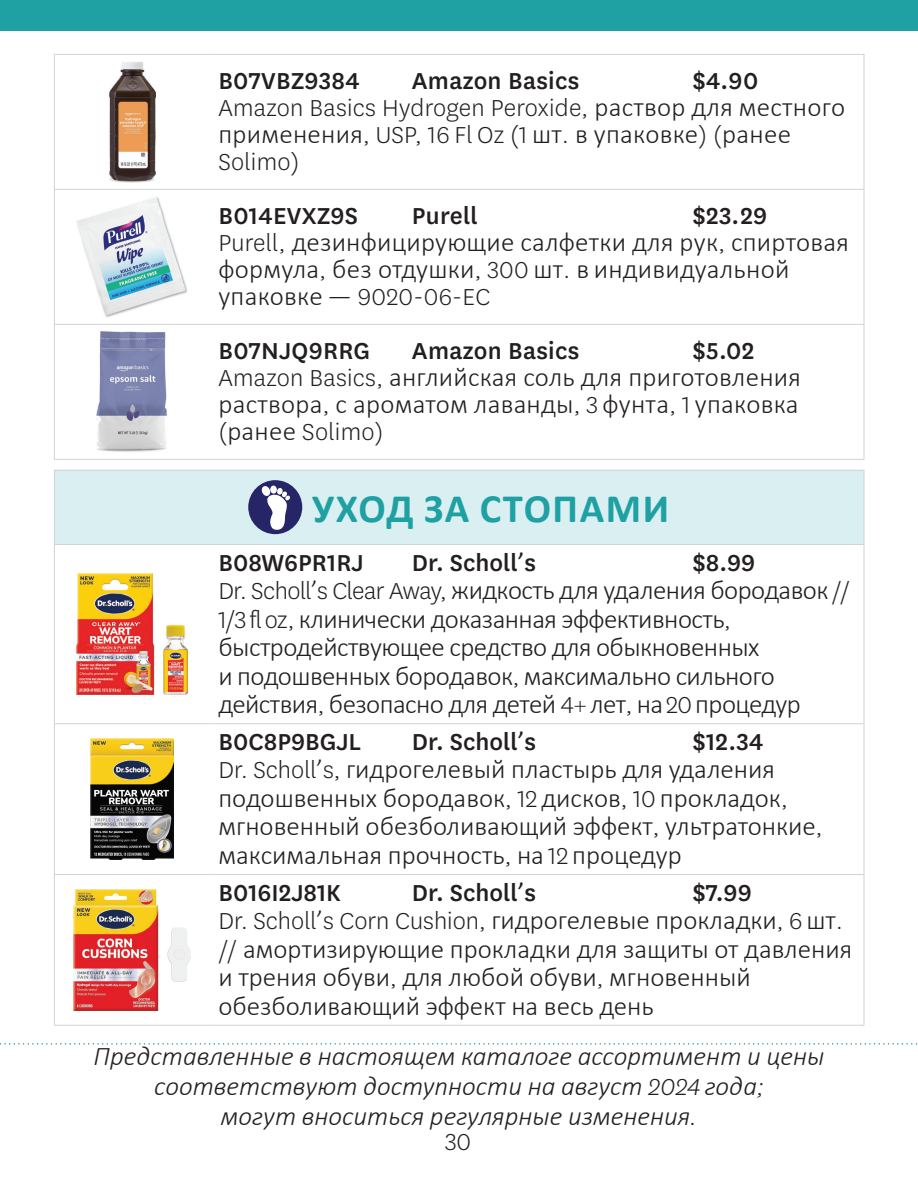
<style>
.page{position:relative;width:918px;height:1188px;background:#fff}
.page>*{position:absolute;margin:0;border:0;box-sizing:border-box;transform-origin:0 0}
.t1{font:700 40.5px "Calibri";letter-spacing:.04em;color:#1fa0a3}
.t2{font:300 27px/28.5px "Calibri";color:#231f20}
.t3{font:300 27px/28.5px "Calibri";letter-spacing:-.02em;color:#231f20}
.t4{font:500 27px "Centene Sans";color:#231f20}
.t5{font:italic 300 27px/30px "Calibri";color:#231f20;text-align:center}
.t6{font:300 27px/27px "Centene Sans";letter-spacing:.01em;color:#231f20}
.s1{font-family:"Calibri"}
.s2{font-family:"Centene Sans"}
.s3{font-family:"Calibri";font-weight:400}
</style>
<div class="page">
<div style="left:0;top:0;width:918px;height:31px;background:#1fa0a3"></div>
<svg style="left:0;top:1043px;width:918px;height:2px"></svg>
<div style="left:54px;top:470px;width:810px;height:74px;background:#daeff1"></div>
<hr style="left:864px;top:471px;width:1px;height:73px;background:#d1d2d4">
<hr style="left:54px;top:54px;width:158px;height:1px;background:#d1d2d4">
<hr style="left:54px;top:55px;width:1px;height:134px;background:#d1d2d4">
<hr style="left:212px;top:54px;width:652px;height:1px;background:#d1d2d4">
<hr style="left:864px;top:55px;width:1px;height:134px;background:#d1d2d4">
<hr style="left:54px;top:189px;width:158px;height:1px;background:#d1d2d4">
<hr style="left:54px;top:190px;width:1px;height:134px;background:#d1d2d4">
<hr style="left:212px;top:189px;width:652px;height:1px;background:#d1d2d4">
<hr style="left:864px;top:190px;width:1px;height:134px;background:#d1d2d4">
<hr style="left:54px;top:324px;width:158px;height:1px;background:#d1d2d4">
<hr style="left:54px;top:325px;width:1px;height:134px;background:#d1d2d4">
<hr style="left:212px;top:324px;width:652px;height:1px;background:#d1d2d4">
<hr style="left:864px;top:325px;width:1px;height:134px;background:#d1d2d4">
<hr style="left:54px;top:459px;width:158px;height:1px;background:#d1d2d4">
<hr style="left:212px;top:459px;width:652px;height:1px;background:#d1d2d4">
<hr style="left:54px;top:470px;width:158px;height:1px;background:#d1d2d4">
<hr style="left:54px;top:471px;width:1px;height:73px;background:#d1d2d4">
<hr style="left:212px;top:470px;width:652px;height:1px;background:#d1d2d4">
<hr style="left:54px;top:544px;width:158px;height:1px;background:#d1d2d4">
<hr style="left:54px;top:545px;width:1px;height:178px;background:#d1d2d4">
<hr style="left:212px;top:544px;width:652px;height:1px;background:#d1d2d4">
<hr style="left:864px;top:545px;width:1px;height:178px;background:#d1d2d4">
<hr style="left:54px;top:723px;width:158px;height:1px;background:#d1d2d4">
<hr style="left:54px;top:724px;width:1px;height:150px;background:#d1d2d4">
<hr style="left:212px;top:723px;width:652px;height:1px;background:#d1d2d4">
<hr style="left:864px;top:724px;width:1px;height:150px;background:#d1d2d4">
<hr style="left:54px;top:874px;width:158px;height:1px;background:#d1d2d4">
<hr style="left:54px;top:875px;width:1px;height:150px;background:#d1d2d4">
<hr style="left:212px;top:874px;width:652px;height:1px;background:#d1d2d4">
<hr style="left:864px;top:875px;width:1px;height:150px;background:#d1d2d4">
<hr style="left:54px;top:1025px;width:158px;height:1px;background:#d1d2d4">
<hr style="left:212px;top:1025px;width:652px;height:1px;background:#d1d2d4">
<img style="left:109px;top:62px;width:46px;height:121px">
<img style="left:77px;top:197px;width:111px;height:121px">
<img style="left:97px;top:331px;width:70px;height:121px">
<div style="left:248px;top:480px;width:54px;height:54px;background:#252568;border-radius:50%"></div>
<svg style="left:262px;top:485px;width:28px;height:45px"></svg>
<img style="left:77px;top:573px;width:110px;height:122px">
<img style="left:90px;top:738px;width:84px;height:122px">
<img style="left:73px;top:889px;width:118px;height:122px">
<p class="t4" style="left:218px;top:63px;width:143px">B07VBZ9384</p>
<p class="t4" style="left:412px;top:63px;width:169px">Amazon Basics</p>
<p class="t4" style="left:692px;top:63px;width:67px">$4.90</p>
<p class="t6" style="left:218px;top:94px;width:628px">Amazon Basics Hydrogen Peroxide, <span class="s1">раствор для местного применения</span>, USP, 16 Fl Oz (1 <span class="s1">шт</span>. <span class="s1">в упаковке</span>) (<span class="s1">ранее<br></span>Solimo)</p>
<p class="t4" style="left:218px;top:198px;width:141px">B014EVXZ9S</p>
<p class="t4" style="left:412px;top:198px;width:67px">Purell</p>
<p class="t4" style="left:692px;top:198px;width:76px">$23.29</p>
<p class="t2" style="left:218px;top:228px;width:632px;line-height:27px"><span class="s2">Purell,</span> дезинфицирующие салфетки для рук<span class="s2">,</span> спиртовая формула<span class="s2">,</span> без отдушки<span class="s2">, 300</span> шт<span class="s2">.</span> в индивидуальной упаковке — <span class="s2">9020-06-EC</span></p>
<p class="t4" style="left:218px;top:333px;width:153px">B07NJQ9RRG</p>
<p class="t4" style="left:412px;top:333px;width:169px">Amazon Basics</p>
<p class="t4" style="left:692px;top:333px;width:63px">$5.02</p>
<p class="t2" style="left:218px;top:363px;width:584px;line-height:27px;text-align:justify"><span class="s2">Amazon Basics,</span> английская соль для приготовления раствора<span class="s2">,</span> с ароматом лаванды<span class="s2">, 3</span> фунта<span class="s2">, 1</span> упаковка <span class="s2">(</span>ранее <span class="s2">Solimo)</span></p>
<h2 class="t1" style="left:312px;top:480px;width:359px">УХОД ЗА СТОПАМИ</h2>
<p class="t4" style="left:218px;top:544px;width:147px">B08W6PR1RJ</p>
<p class="t4" style="left:412px;top:544px;width:126px">Dr. Scholl<span class="s3">’</span>s</p>
<p class="t4" style="left:692px;top:544px;width:65px">$8.99</p>
<p class="t3" style="left:218px;top:576px;width:633px"><span class="s2">Dr. Scholl</span>’<span class="s2">s Clear Away,</span> жидкость для удаления бородавок <span class="s2">// 1/3 fl oz,</span> клинически доказанная эффективность<span class="s2">, </span>быстродействующее средство для обыкновенных<br>и подошвенных бородавок<span class="s2">,</span> максимально сильного действия<span class="s2">,</span> безопасно для детей <span class="s2">4+</span> лет<span class="s2">,</span> на <span class="s2">20</span> процедур</p>
<p class="t4" style="left:218px;top:723px;width:144px">B0C8P9BGJL</p>
<p class="t4" style="left:412px;top:723px;width:126px">Dr. Scholl<span class="s3">’</span>s</p>
<p class="t4" style="left:692px;top:723px;width:72px">$12.34</p>
<p class="t2" style="left:218px;top:755px;width:606px"><span class="s2">Dr. Scholl</span>’<span class="s2">s,</span> гидрогелевый пластырь для удаления подошвенных бородавок<span class="s2">, 12</span> дисков<span class="s2">, 10</span> прокладок<span class="s2">, </span>мгновенный обезболивающий эффект<span class="s2">,</span> ультратонкие<span class="s2">, </span>максимальная прочность<span class="s2">,</span> на <span class="s2">12</span> процедур</p>
<p class="t4" style="left:218px;top:874px;width:124px">B016I2J81K</p>
<p class="t4" style="left:412px;top:874px;width:126px">Dr. Scholl<span class="s3">’</span>s</p>
<p class="t4" style="left:692px;top:874px;width:61px">$7.99</p>
<p class="t2" style="left:218px;top:906px;width:635px"><span class="s2">Dr. Scholl</span>’<span class="s2">s Corn Cushion,</span> гидрогелевые прокладки<span class="s2">, 6</span> шт<span class="s2">. //</span> амортизирующие прокладки для защиты от давления и трения обуви<span class="s2">,</span> для любой обуви<span class="s2">,</span> мгновенный обезболивающий эффект на весь день</p>
<p class="t5" style="left:93px;top:1041px;width:733px">Представленные в настоящем каталоге ассортимент и цены соответствуют доступности на август <span class="s2">2024</span> года<span class="s2">;<br></span>могут вноситься регулярные изменения<span class="s2">.</span></p>
<p class="t6" style="left:445px;top:1127px;width:28px">30</p>
</div>
